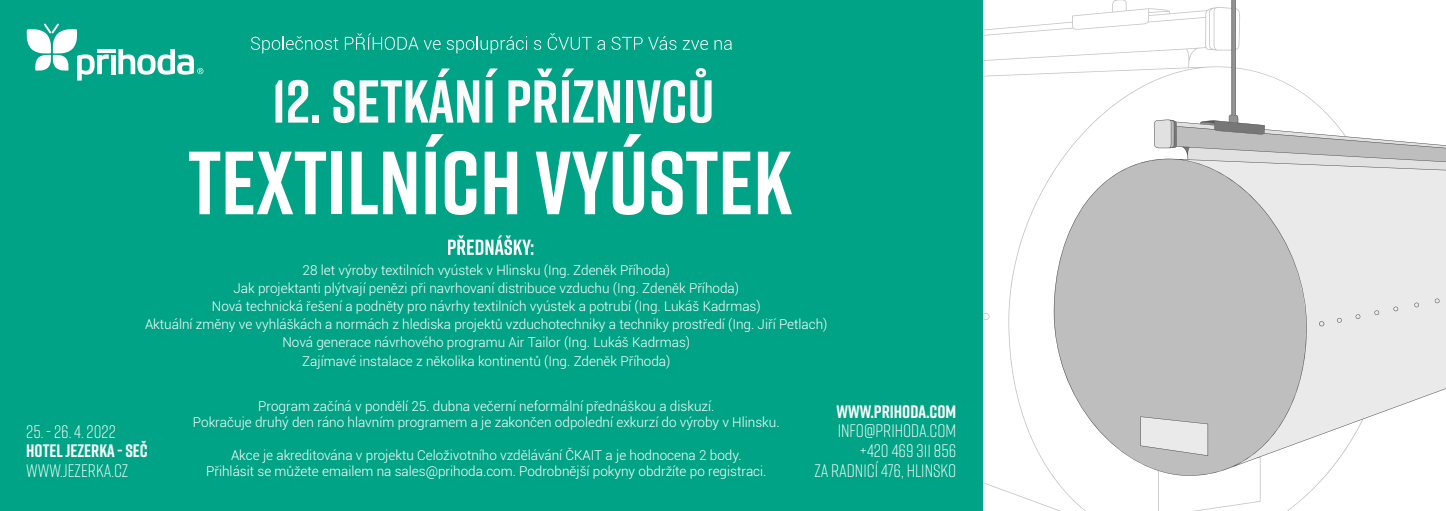
<style>
.page{position:relative;width:1446px;height:511px;background:#fff}
.page>*{position:absolute;margin:0;border:0;box-sizing:border-box;transform-origin:0 0}
.t1{font:300 18px/19.5px "Rift";color:#fff;text-align:right}
.t2{font:700 18px "Rift";color:#fff}
.t3{font:300 13.5px/18.1px "Roboto";color:#fff;text-align:center}
</style>
<div class="page">
<svg style="left:983px;top:313px;width:6px;height:7px"></svg>
<div style="left:0;top:0;width:983px;height:510px;background:#00a385"></div>
<svg style="left:189px;top:151px;width:143px;height:63px"></svg>
<div style="left:332px;top:151px;width:10px;height:63px;background:#fff"></div>
<svg style="left:651px;top:151px;width:66px;height:64px"></svg>
<svg style="left:723px;top:151px;width:27px;height:63px"></svg>
<svg style="left:758px;top:151px;width:34px;height:63px"></svg>
<div style="left:111px;top:55px;width:5px;height:19px;background:#fff"></div>
<svg style="left:118px;top:49px;width:85px;height:26px"></svg>
<hr style="left:97px;top:49px;width:19px;height:3px;background:#fff">
<svg style="left:26px;top:23px;width:83px;height:57px"></svg>
<svg style="left:351px;top:134px;width:293px;height:121px"></svg>
<svg style="left:251px;top:36px;width:87px;height:17px"></svg>
<svg style="left:345px;top:33px;width:96px;height:17px"></svg>
<svg style="left:447px;top:36px;width:80px;height:17px"></svg>
<svg style="left:534px;top:40px;width:7px;height:10px"></svg>
<svg style="left:548px;top:33px;width:57px;height:17px"></svg>
<svg style="left:611px;top:36px;width:65px;height:14px"></svg>
<svg style="left:683px;top:40px;width:25px;height:10px"></svg>
<svg style="left:714px;top:40px;width:18px;height:10px"></svg>
<svg style="left:275px;top:80px;width:7px;height:42px"></svg>
<svg style="left:288px;top:80px;width:20px;height:42px"></svg>
<div style="left:312px;top:115px;width:7px;height:7px;background:#fafafa"></div>
<svg style="left:333px;top:68px;width:146px;height:55px"></svg>
<svg style="left:485px;top:68px;width:13px;height:54px"></svg>
<svg style="left:508px;top:68px;width:112px;height:54px"></svg>
<div style="left:626px;top:80px;width:7px;height:42px;background:#fafafa"></div>
<svg style="left:637px;top:68px;width:74px;height:55px"></svg>
<svg style="left:1054px;top:114px;width:392px;height:361px"></svg>
<svg style="left:1154px;top:0;width:292px;height:170px"></svg>
<svg style="left:1140px;top:415px;width:120px;height:95px"></svg>
<svg style="left:1319px;top:321px;width:5px;height:5px"></svg>
<svg style="left:1337px;top:317px;width:5px;height:5px"></svg>
<svg style="left:1355px;top:313px;width:5px;height:5px"></svg>
<svg style="left:1374px;top:310px;width:5px;height:5px"></svg>
<svg style="left:1393px;top:306px;width:5px;height:5px"></svg>
<svg style="left:1414px;top:302px;width:5px;height:5px"></svg>
<svg style="left:1434px;top:298px;width:6px;height:5px"></svg>
<p class="t3" style="left:145px;top:260px;width:684px">28 let výroby textilních vyústek v Hlinsku (Ing. Zdeněk Příhoda)<br>Jak projektanti plýtvají penězi při navrhovaní distribuce vzduchu (Ing. Zdeněk Příhoda)<br>Nová technická řešení a podněty pro návrhy textilních vyústek a potrubí (Ing. Lukáš Kadrmas)<br>Aktuální změny ve vyhláškách a normách z hlediska projektů vzduchotechniky a techniky prostředí (Ing. Jiří Petlach)<br>Nová generace návrhového programu Air Tailor (Ing. Lukáš Kadrmas)<br>Zajímavé instalace z několika kontinentů (Ing. Zdeněk Příhoda)</p>
<h1 class="t1" style="left:26px;top:420px;width:91px">25. - 26. 4. 2022</h1>
<h1 class="t2" style="left:26px;top:437px;width:123px">HOTEL JEZERKA - SEČ</h1>
<h1 class="t1" style="left:26px;top:459px;width:103px">WWW.JEZERKA.CZ</h1>
<p class="t3" style="left:193px;top:397px;width:588px;line-height:16.2px">Program začíná v pondělí 25. dubna večerní neformální přednáškou a diskuzí.<br>Pokračuje druhý den ráno hlavním programem a je zakončen odpolední exkurzí do výroby v Hlinsku.</p>
<p class="t3" style="left:206px;top:446px;width:562px;line-height:16.2px">Akce je akreditována v projektu Celoživotního vzdělávání ČKAIT a je hodnocena 2 body.<br>Přihlásit se můžete emailem na sales@prihoda.com. Podrobnější pokyny obdržíte po registraci.</p>
<h1 class="t2" style="left:836px;top:398px;width:121px">WWW.PRIHODA.COM</h1>
<h1 class="t1" style="left:814px;top:420px;width:143px">INFO@PRIHODA.COM +420 469 311 856<br>ZA RADNICÍ 476, HLINSKO</h1>
</div>
